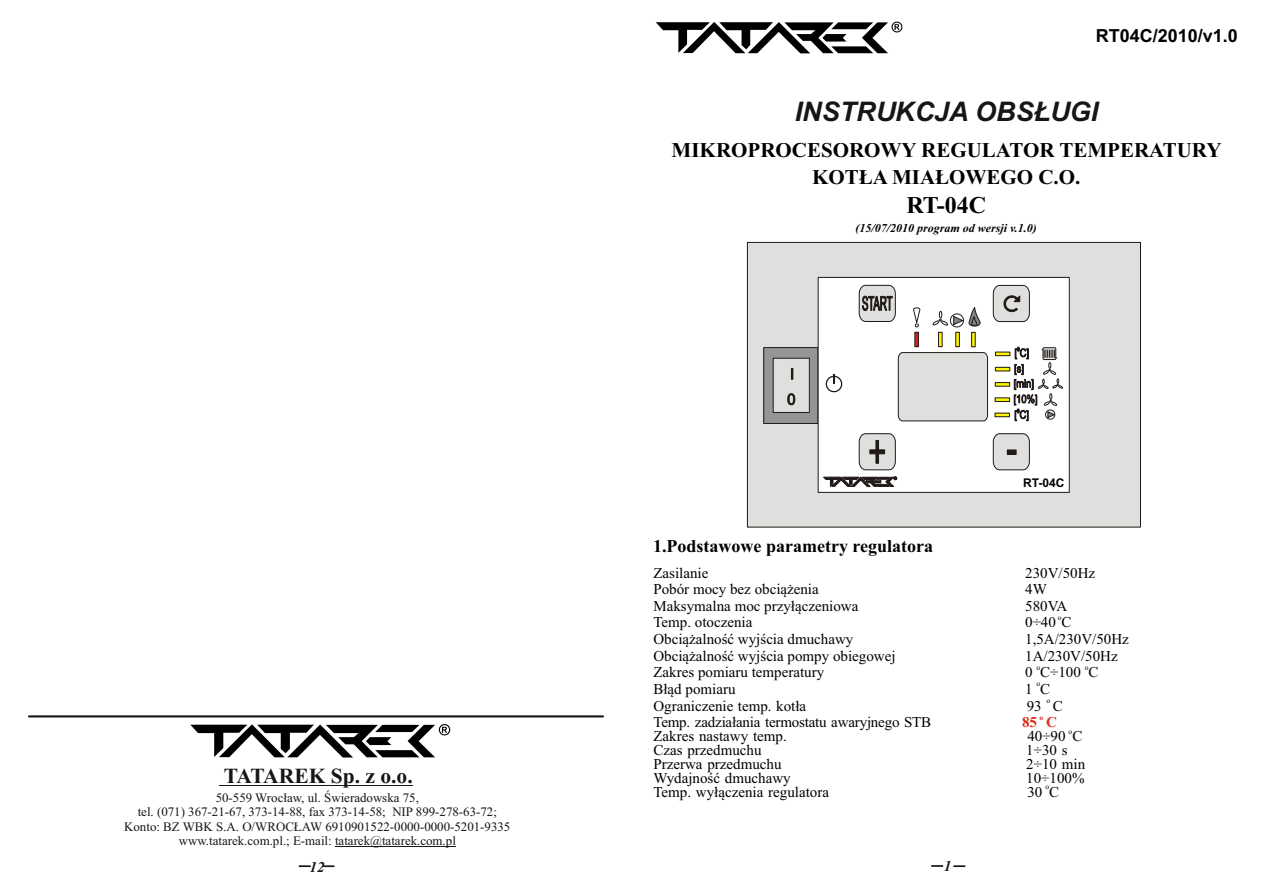
<style>
.page{position:relative;width:1263px;height:893px;background:#fff}
.page>*{position:absolute;margin:0;border:0;box-sizing:border-box;transform-origin:0 0}
.t1{font:italic 700 27px "Arial";color:#151616}
.t2{font:700 24px "Times New Roman";color:#000}
.t3{font:700 21.45px "Times New Roman";color:#151616}
.t4{font:700 21px/26.7px "Times New Roman";color:#000;text-align:center}
.t5{font:700 18px "Times New Roman";color:#000}
.t6{font:700 18px "Arial";color:#000}
.t7{font:15px "Times New Roman";color:#000}
.t8{font:700 15px "Times New Roman";color:#dd2b1c}
.t9{font:italic 700 15px "Times New Roman";color:#151616}
.t10{font:12.9px/14.2px "Times New Roman";color:#151616;text-align:center}
.t11{font:italic 700 12px "Times New Roman";color:#000}
.t12{font:700 12px "Arial";color:#000}
.t13{font:7.5px "Times New Roman";color:#000}
.t14{font:700 7.5px "Times New Roman";color:#dd2b1c}
</style>
<div class="page">
<svg style="left:656px;top:22px;width:246px;height:31px"></svg>
<svg style="left:931px;top:865px;width:12px;height:2px"></svg>
<svg style="left:953px;top:865px;width:12px;height:2px"></svg>
<svg style="left:299px;top:865px;width:12px;height:2px"></svg>
<svg style="left:323px;top:865px;width:11px;height:2px"></svg>
<svg style="left:190px;top:724px;width:260px;height:33px"></svg>
<hr style="left:219px;top:785px;width:194px;height:1px;background:#151616">
<hr style="left:28px;top:715px;width:576px;height:2px;background:#151616">
<hr style="left:335px;top:846px;width:121px;height:1px;background:#151616">
<div style="left:747px;top:242px;width:393px;height:285px;background:#dfdfde"></div>
<div style="left:747px;top:242px;width:394px;height:285px;border:1px solid #1f1a17"></div>
<div style="left:764px;top:348px;width:54px;height:75px;background:#969595"></div>
<div style="left:763px;top:347px;width:55px;height:77px;border:1px solid #1f1a17"></div>
<div style="left:773px;top:358px;width:36px;height:54px;background:#dfdfde"></div>
<div style="left:773px;top:358px;width:37px;height:55px;border:1px solid #1f1a17"></div>
<svg style="left:791px;top:368px;width:2px;height:12px"></svg>
<svg style="left:787px;top:393px;width:9px;height:13px"></svg>
<div style="left:818px;top:277px;width:251px;height:215px;background:#fff"></div>
<div style="left:818px;top:277px;width:252px;height:216px;border:1px solid #1f1a17"></div>
<svg style="left:858px;top:284px;width:38px;height:38px"></svg>
<svg style="left:992px;top:433px;width:38px;height:38px"></svg>
<div style="left:1007px;top:450px;width:9px;height:5px;border:1px solid #1f1a17"></div>
<svg style="left:897px;top:352px;width:91px;height:70px;background:#d6d6d5"></svg>
<hr style="left:915px;top:332px;width:3px;height:15px;background:#da251d">
<div style="left:914px;top:332px;width:5px;height:15px;border:1px solid #1f1a17"></div>
<div style="left:971px;top:332px;width:4px;height:15px;border:1px solid #1f1a17"></div>
<hr style="left:956px;top:332px;width:3px;height:15px;background:#fff500">
<div style="left:955px;top:332px;width:5px;height:15px;border:1px solid #1f1a17"></div>
<div style="left:938px;top:332px;width:4px;height:15px;border:1px solid #1f1a17"></div>
<div style="left:995px;top:352px;width:15px;height:4px;border:1px solid #1f1a17"></div>
<div style="left:995px;top:367px;width:15px;height:4px;border:1px solid #1f1a17"></div>
<hr style="left:995px;top:383px;width:15px;height:3px;background:#fff500">
<div style="left:995px;top:382px;width:15px;height:5px;border:1px solid #1f1a17"></div>
<hr style="left:995px;top:398px;width:14px;height:3px;background:#fff500">
<div style="left:995px;top:397px;width:15px;height:5px;border:1px solid #1f1a17"></div>
<div style="left:994px;top:413px;width:16px;height:4px;border:1px solid #1f1a17"></div>
<svg style="left:992px;top:285px;width:38px;height:37px"></svg>
<svg style="left:913px;top:307px;width:8px;height:21px"></svg>
<svg style="left:932px;top:307px;width:49px;height:21px"></svg>
<svg style="left:1014px;top:346px;width:49px;height:75px"></svg>
<svg style="left:826px;top:375px;width:16px;height:17px"></svg>
<svg style="left:823px;top:433px;width:74px;height:55px"></svg>
<h3 class="t3" style="left:224px;top:768px;width:190px">TATAREK Sp. z o.o.</h3>
<p class="t10" style="left:124px;top:792px;width:388px">50-559 Wrocław, ul. Świeradowska 75,<br>tel. (071) 367-21-67, 373-14-88, fax 373-14-58; NIP 899-278-63-72; Konto: BZ WBK S.A. O/WROCŁAW 6910901522-0000-0000-5201-9335 www.tatarek.com.pl.; E-mail: tatarek@tatarek.com.pl</p>
<p class="t9" style="left:310px;top:862px;width:16px">12</p>
<p class="t6" style="left:1096px;top:29px;width:144px">RT04C/2010/v1.0</p>
<h1 class="t1" style="left:795px;top:102px;width:305px">INSTRUKCJA OBSŁUGI</h1>
<h3 class="t4" style="left:672px;top:139px;width:551px">MIKROPROCESOROWY REGULATOR TEMPERATURY<br>KOTŁA MIAŁOWEGO C.O.</h3>
<h2 class="t2" style="left:906px;top:197px;width:81px">RT-04C</h2>
<p class="t11" style="left:855px;top:223px;width:183px">(15/07/2010 program od wersji v.1.0)</p>
<p class="t12" style="left:1023px;top:478px;width:43px">RT-04C</p>
<p class="t5" style="left:653px;top:540px;width:282px">1.Podstawowe parametry regulatora</p>
<p class="t7" style="left:653px;top:567px;width:56px">Zasilanie</p>
<p class="t7" style="left:1025px;top:567px;width:71px">230V/50Hz</p>
<p class="t7" style="left:653px;top:584px;width:167px">Pobór mocy bez obciążenia</p>
<p class="t7" style="left:1025px;top:584px;width:23px">4W</p>
<p class="t7" style="left:653px;top:600px;width:206px">Maksymalna moc przyłączeniowa</p>
<p class="t7" style="left:1025px;top:600px;width:44px">580VA</p>
<p class="t13" style="left:1058px;top:615px;width:5px">o</p>
<p class="t7" style="left:653px;top:617px;width:100px">Temp. otoczenia</p>
<p class="t7" style="left:1025px;top:617px;width:48px">0÷40 C</p>
<p class="t7" style="left:653px;top:634px;width:201px">Obciążalność wyjścia dmuchawy</p>
<p class="t7" style="left:1025px;top:634px;width:105px">1,5A/230V/50Hz</p>
<p class="t7" style="left:653px;top:650px;width:244px">Obciążalność wyjścia pompy obiegowej</p>
<p class="t7" style="left:1025px;top:650px;width:94px">1A/230V/50Hz</p>
<p class="t13" style="left:1036px;top:665px;width:5px">o</p>
<p class="t13" style="left:1085px;top:665px;width:5px">o</p>
<p class="t7" style="left:653px;top:667px;width:172px">Zakres pomiaru temperatury</p>
<p class="t7" style="left:1025px;top:667px;width:75px">0 C÷100 C</p>
<p class="t13" style="left:1036px;top:681px;width:5px">o</p>
<p class="t7" style="left:653px;top:683px;width:84px">Błąd pomiaru</p>
<p class="t7" style="left:1025px;top:683px;width:27px">1 C</p>
<p class="t13" style="left:1046px;top:698px;width:5px">o</p>
<p class="t7" style="left:653px;top:700px;width:154px">Ograniczenie temp. kotła</p>
<p class="t7" style="left:1027px;top:700px;width:38px">93 C</p>
<p class="t7" style="left:653px;top:717px;width:279px">Temp. zadziałania termostatu awaryjnego STB</p>
<p class="t14" style="left:1039px;top:715px;width:5px">o</p>
<p class="t8" style="left:1022px;top:717px;width:52px">85C <sub>o</sub></p>
<p class="t7" style="left:653px;top:731px;width:135px">Zakres nastawy temp.</p>
<p class="t7" style="left:1027px;top:731px;width:56px">40÷90 C</p>
<p class="t7" style="left:653px;top:745px;width:110px">Czas przedmuchu</p>
<p class="t7" style="left:1026px;top:745px;width:43px">1÷30 s</p>
<p class="t7" style="left:653px;top:759px;width:130px">Przerwa przedmuchu</p>
<p class="t7" style="left:1026px;top:759px;width:60px">2÷10 min</p>
<p class="t7" style="left:653px;top:773px;width:139px">Wydajność dmuchawy</p>
<p class="t7" style="left:1026px;top:773px;width:60px">10÷100%</p>
<p class="t13" style="left:1045px;top:784px;width:5px">o</p>
<p class="t7" style="left:653px;top:786px;width:177px">Temp. wyłączenia regulatora</p>
<p class="t7" style="left:1027px;top:786px;width:33px">30 C</p>
<p class="t9" style="left:944px;top:861px;width:9px">1</p>
</div>
